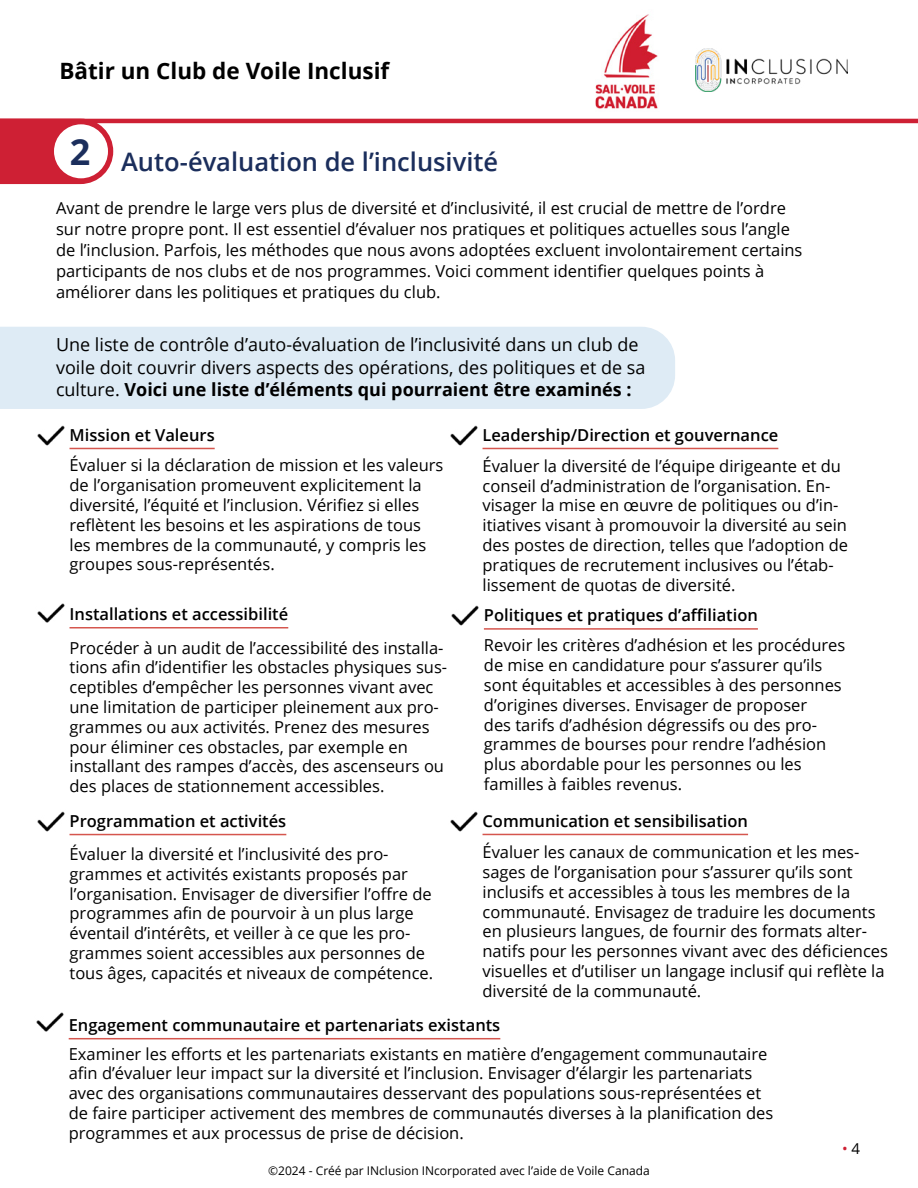
<style>
.page{position:relative;width:918px;height:1188px;background:#fff}
.page>*{position:absolute;margin:0;border:0;box-sizing:border-box;transform-origin:0 0}
.t1{font:600 25.5px "Open Sans";color:#1b2e5c}
.t2{font:700 22.5px "Open Sans";color:#000}
.t3{font:18px/22.5px "Open Sans";color:#000}
.t4{font:16.5px/19.8px "Open Sans";color:#000}
.t5{font:600 16.5px "Open Sans";color:#000}
.t6{font:15px "Open Sans";color:#ce2034}
.t7{font:12px "Open Sans";color:#000}
.s1{font-weight:700}
.s2{color:#000}
</style>
<div class="page">
<img style="left:595px;top:14px;width:63px;height:95px">
<img style="left:696px;top:48px;width:151px;height:43px">
<hr style="left:0;top:119px;width:918px;height:4px;background:#ce2034">
<div style="left:0;top:327px;width:675px;height:82px;background:#deebf5"></div>
<svg style="left:0;top:123px;width:113px;height:61px;background:#d13144"></svg>
<div style="left:54px;top:124px;width:54px;height:54px;background:#fff;border-radius:50%"></div>
<img style="left:37px;top:425px;width:28px;height:21px">
<img style="left:451px;top:605px;width:28px;height:21px">
<img style="left:37px;top:811px;width:28px;height:21px">
<img style="left:36px;top:1012px;width:28px;height:20px">
<img style="left:450px;top:425px;width:28px;height:21px">
<img style="left:37px;top:603px;width:28px;height:20px">
<img style="left:450px;top:811px;width:28px;height:21px">
<hr style="left:70px;top:448px;width:145px;height:1px;background:#d5564e">
<hr style="left:484px;top:628px;width:274px;height:2px;background:#d5564e">
<hr style="left:70px;top:834px;width:216px;height:1px;background:#d5564e">
<hr style="left:69px;top:1038px;width:431px;height:1px;background:#d5564e">
<hr style="left:483px;top:448px;width:295px;height:1px;background:#d5564e">
<hr style="left:70px;top:627px;width:218px;height:2px;background:#d5564e">
<hr style="left:483px;top:834px;width:265px;height:1px;background:#d5564e">
<h2 class="t2" style="left:59px;top:55px;width:331px">Bâtir un Club de Voile Inclusif</h2>
<h1 class="t1" style="left:70px;top:144px;width:430px"><sup>2</sup> Auto-évaluation de l’inclusivité</h1>
<p class="t4" style="left:56px;top:197px;width:748px;line-height:21px">Avant de prendre le large vers plus de diversité et d’inclusivité, il est crucial de mettre de l’ordre sur notre propre pont. Il est essentiel d’évaluer nos pratiques et politiques actuelles sous l’angle de l’inclusion. Parfois, les méthodes que nous avons adoptées excluent involontairement certains participants de nos clubs et de nos programmes. Voici comment identifier quelques points à améliorer dans les politiques et pratiques du club.</p>
<p class="t3" style="left:56px;top:333px;width:591px">Une liste de contrôle d’auto-évaluation de l’inclusivité dans un club de voile doit couvrir divers aspects des opérations, des politiques et de sa culture. <span class="s1">Voici une liste d’éléments qui pourraient être examinés :</span></p>
<p class="t5" style="left:70px;top:424px;width:147px">Mission et Valeurs</p>
<p class="t5" style="left:483px;top:424px;width:297px">Leadership/Direction et gouvernance</p>
<p class="t4" style="left:70px;top:455px;width:375px">Évaluer si la déclaration de mission et les valeurs de l’organisation promeuvent explicitement la diversité, l’équité et l’inclusion. Vérifiez si elles reflètent les besoins et les aspirations de tous les membres de la communauté, y compris les groupes sous-représentés.</p>
<p class="t5" style="left:70px;top:603px;width:220px">Installations et accessibilité</p>
<p class="t4" style="left:70px;top:637px;width:379px">Procéder à un audit de l’accessibilité des installa&shy;tions afin d’identifier les obstacles physiques sus&shy;ceptibles d’empêcher les personnes vivant avec une limitation de participer pleinement aux pro&shy;grammes ou aux activités. Prenez des mesures pour éliminer ces obstacles, par exemple en installant des rampes d’accès, des ascenseurs ou des places de stationnement accessibles.</p>
<p class="t5" style="left:70px;top:810px;width:218px">Programmation et activités</p>
<p class="t4" style="left:70px;top:844px;width:365px">Évaluer la diversité et l’inclusivité des pro&shy;grammes et activités existants proposés par l’organisation. Envisager de diversifier l’offre de programmes afin de pourvoir à un plus large éventail d’intérêts, et veiller à ce que les pro&shy;grammes soient accessibles aux personnes de tous âges, capacités et niveaux de compétence.</p>
<p class="t4" style="left:483px;top:456px;width:367px">Évaluer la diversité de l’équipe dirigeante et du conseil d’administration de l’organisation. En&shy;visager la mise en œuvre de politiques ou d’in&shy;itiatives visant à promouvoir la diversité au sein des postes de direction, telles que l’adoption de pratiques de recrutement inclusives ou l’étab&shy;lissement de quotas de diversité.</p>
<p class="t5" style="left:484px;top:604px;width:276px">Politiques et pratiques d’affiliation</p>
<p class="t4" style="left:484px;top:635px;width:363px">Revoir les critères d’adhésion et les procédures de mise en candidature pour s’assurer qu’ils sont équitables et accessibles à des personnes d’origines diverses. Envisager de proposer<br>des tarifs d’adhésion dégressifs ou des pro&shy;grammes de bourses pour rendre l’adhésion plus abordable pour les personnes ou les familles à faibles revenus.</p>
<p class="t5" style="left:483px;top:810px;width:267px">Communication et sensibilisation</p>
<p class="t4" style="left:483px;top:842px;width:407px">Évaluer les canaux de communication et les mes&shy;sages de l’organisation pour s’assurer qu’ils sont inclusifs et accessibles à tous les membres de la communauté. Envisagez de traduire les documents en plusieurs langues, de fournir des formats alter&shy;natifs pour les personnes vivant avec des déficiences visuelles et d’utiliser un langage inclusif qui reflète la diversité de la communauté.</p>
<p class="t5" style="left:69px;top:1014px;width:433px">Engagement communautaire et partenariats existants</p>
<p class="t4" style="left:69px;top:1043px;width:706px">Examiner les efforts et les partenariats existants en matière d’engagement communautaire afin d’évaluer leur impact sur la diversité et l’inclusion. Envisager d’élargir les partenariats avec des organisations communautaires desservant des populations sous-représentées et de faire participer activement des membres de communautés diverses à la planification des programmes et aux processus de prise de décision.</p>
<p class="t7" style="left:268px;top:1162px;width:383px">©️2024 - Créé par INclusion INcorporated avec l’aide de Voile Canada</p>
<p class="t6" style="left:842px;top:1138px;width:20px">• <span class="s2">4</span></p>
</div>
